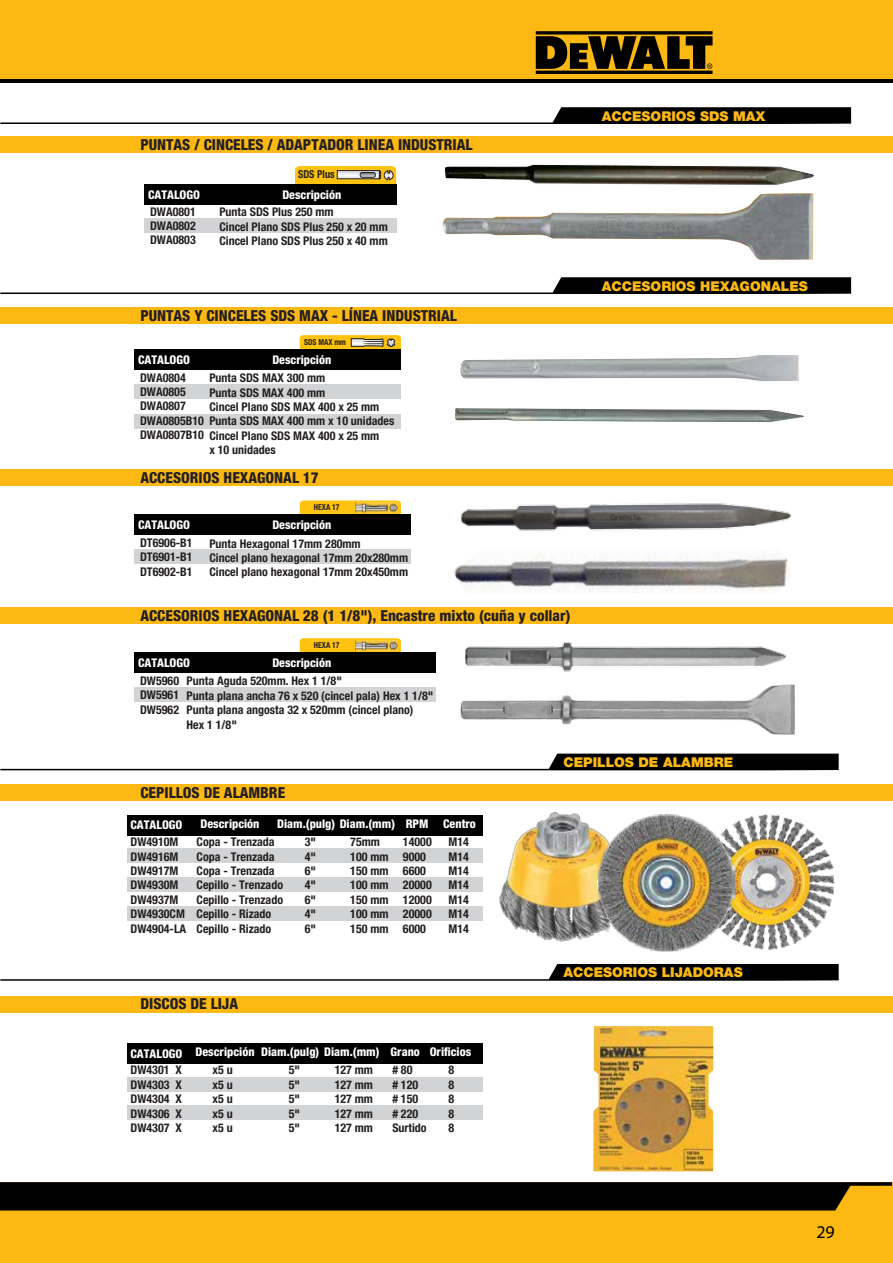
<style>
.page{position:relative;width:893px;height:1263px;background:#fff}
.page>*{position:absolute;margin:0;border:0;box-sizing:border-box;transform-origin:0 0}
.t1{font:900 18px "Helvetica Neue LT Std";color:#000}
.t2{font:800 condensed 15.15px "Helvetica Neue";color:#231f20}
.t3{font:900 13.5px "Helvetica Neue";color:#fdb913}
.t4{font:700 condensed 12px/14.4px "Helvetica Neue LT Std";color:#231f20}
.t5{font:800 condensed 12px "Helvetica Neue LT Std";color:#fff}
.t6{font:700 condensed 10.95px "Helvetica Neue LT Std";letter-spacing:.005em;color:#231f20;scale:.93 1}
.t7{font:700 condensed 8.25px "Helvetica Neue LT Std";letter-spacing:.005em;color:#231f20;scale:.93 1}
</style>
<div class="page">
<div style="left:0;top:1182px;width:893px;height:81px;background:#fdb913"></div>
<div style="left:0;top:0;width:893px;height:83px;background:#fdb913"></div>
<hr style="left:0;top:79px;width:892px;height:4px;background:#000">
<svg style="left:0;top:1182px;width:892px;height:28px;background:#0d0900"></svg>
<svg style="left:536px;top:31px;width:177px;height:43px"></svg>
<svg style="left:300px;top:335px;width:101px;height:14px"></svg>
<div style="left:0;top:307px;width:893px;height:17px;background:#fdb913"></div>
<svg style="left:0;top:107px;width:851px;height:17px"></svg>
<div style="left:127px;top:849px;width:355px;height:14px;background:#d1d3d4"></div>
<div style="left:127px;top:877px;width:355px;height:15px;background:#d1d3d4"></div>
<div style="left:127px;top:906px;width:355px;height:15px;background:#d1d3d4"></div>
<svg style="left:0;top:754px;width:839px;height:16px"></svg>
<div style="left:127px;top:815px;width:355px;height:20px;background:#000"></div>
<div style="left:0;top:784px;width:893px;height:17px;background:#fdb913"></div>
<svg style="left:0;top:964px;width:839px;height:17px"></svg>
<div style="left:0;top:995px;width:893px;height:17px;background:#fdb913"></div>
<svg style="left:295px;top:166px;width:101px;height:18px;background:#e2b634"></svg>
<div style="left:145px;top:218px;width:252px;height:15px;background:#d1d3d4"></div>
<div style="left:145px;top:184px;width:252px;height:20px;background:#000"></div>
<div style="left:135px;top:349px;width:266px;height:20px;background:#000"></div>
<div style="left:135px;top:384px;width:266px;height:15px;background:#d1d3d4"></div>
<div style="left:135px;top:414px;width:266px;height:15px;background:#d1d3d4"></div>
<svg style="left:300px;top:500px;width:101px;height:15px"></svg>
<div style="left:0;top:469px;width:893px;height:17px;background:#fdb913"></div>
<svg style="left:0;top:277px;width:851px;height:17px"></svg>
<div style="left:135px;top:515px;width:276px;height:20px;background:#000"></div>
<div style="left:135px;top:549px;width:276px;height:15px;background:#d1d3d4"></div>
<img style="left:442px;top:193px;width:371px;height:67px">
<svg style="left:444px;top:164px;width:370px;height:22px"></svg>
<svg style="left:455px;top:408px;width:349px;height:15px"></svg>
<svg style="left:460px;top:355px;width:339px;height:27px"></svg>
<img style="left:356px;top:503px;width:42px;height:9px">
<img style="left:460px;top:503px;width:332px;height:28px">
<svg style="left:300px;top:638px;width:101px;height:14px"></svg>
<div style="left:0;top:607px;width:893px;height:17px;background:#fdb913"></div>
<div style="left:135px;top:652px;width:301px;height:20px;background:#000"></div>
<div style="left:135px;top:687px;width:301px;height:15px;background:#d1d3d4"></div>
<img style="left:356px;top:641px;width:42px;height:9px">
<img style="left:460px;top:684px;width:335px;height:51px">
<img style="left:465px;top:642px;width:322px;height:30px">
<div style="left:127px;top:1077px;width:355px;height:15px;background:#d1d3d4"></div>
<div style="left:127px;top:1105px;width:355px;height:15px;background:#d1d3d4"></div>
<div style="left:127px;top:1043px;width:355px;height:20px;background:#000"></div>
<img style="left:499px;top:812px;width:98px;height:130px">
<img style="left:734px;top:814px;width:101px;height:137px">
<img style="left:597px;top:814px;width:137px;height:137px">
<img style="left:593px;top:1026px;width:121px;height:146px">
<div style="left:0;top:137px;width:893px;height:16px;background:#fdb913"></div>
<img style="left:452px;top:555px;width:339px;height:38px">
<p class="t2" style="left:140px;top:136px;width:334px">PUNTAS / CINCELES / ADAPTADOR LINEA INDUSTRIAL</p>
<p class="t6" style="left:298px;top:168px;width:41px">SDS Plus</p>
<p class="t5" style="left:148px;top:187px;width:53px">CATALOGO</p>
<p class="t5" style="left:282px;top:187px;width:60px">Descripción</p>
<p class="t4" style="left:150px;top:204px;width:47px;text-align:justify">DWA0801<br>DWA0802<br>DWA0803</p>
<p class="t4" style="left:219px;top:205px;width:170px">Punta SDS Plus 250 mm<br>Cincel Plano SDS Plus 250 x 20 mm<br>Cincel Plano SDS Plus 250 x 40 mm</p>
<p class="t2" style="left:140px;top:307px;width:318px">PUNTAS Y CINCELES SDS MAX - LÍNEA INDUSTRIAL</p>
<p class="t7" style="left:304px;top:337px;width:47px">SDS MAX mm</p>
<p class="t5" style="left:138px;top:352px;width:53px">CATALOGO</p>
<p class="t5" style="left:272px;top:352px;width:60px">Descripción</p>
<p class="t4" style="left:140px;top:370px;width:256px">DWA0804<br>DWA0805<br>DWA0807<br>DWA0805B10 Punta SDS MAX 400 mm x 10 unidades<br>DWA0807B10 Cincel Plano SDS MAX 400 x 25 mm</p>
<p class="t4" style="left:209px;top:371px;width:171px">Punta SDS MAX 300 mm<br>Punta SDS MAX 400 mm<br>Cincel Plano SDS MAX 400 x 25 mm</p>
<p class="t4" style="left:209px;top:443px;width:68px">x 10 unidades</p>
<p class="t2" style="left:140px;top:468px;width:180px">ACCESORIOS HEXAGONAL 17</p>
<p class="t7" style="left:314px;top:502px;width:29px">HEXA 17</p>
<p class="t5" style="left:138px;top:517px;width:53px">CATALOGO</p>
<p class="t5" style="left:272px;top:518px;width:60px">Descripción</p>
<p class="t4" style="left:140px;top:535px;width:54px;text-align:justify">DT6906-B1<br>DT6901-B1<br>DT6902-B1</p>
<p class="t4" style="left:209px;top:536px;width:200px">Punta Hexagonal 17mm 280mm<br>Cincel plano hexagonal 17mm 20x280mm<br>Cincel plano hexagonal 17mm 20x450mm</p>
<p class="t2" style="left:140px;top:606px;width:432px">ACCESORIOS HEXAGONAL 28 (1 1/8"), Encastre mixto (cuña y collar)</p>
<p class="t5" style="left:138px;top:655px;width:53px">CATALOGO</p>
<p class="t5" style="left:272px;top:655px;width:60px">Descripción</p>
<p class="t4" style="left:140px;top:673px;width:41px;text-align:justify">DW5960<br>DW5961<br>DW5962</p>
<p class="t4" style="left:187px;top:674px;width:248px">Punta Aguda 520mm. Hex 1 1/8"<br>Punta plana ancha 76 x 520 (cincel pala) Hex 1 1/8"<br>Punta plana angosta 32 x 520mm (cincel plano)<br>Hex 1 1/8"</p>
<p class="t7" style="left:314px;top:640px;width:29px">HEXA 17</p>
<p class="t3" style="left:602px;top:108px;width:165px">ACCESORIOS SDS MAX</p>
<p class="t3" style="left:602px;top:278px;width:208px">ACCESORIOS HEXAGONALES</p>
<p class="t2" style="left:140px;top:783px;width:146px">CEPILLOS DE ALAMBRE</p>
<p class="t5" style="left:131px;top:818px;width:53px">CATALOGO</p>
<p class="t5" style="left:201px;top:816px;width:60px">Descripción</p>
<p class="t5" style="left:277px;top:816px;width:153px">Diam.(pulg) Diam.(mm) RPM</p>
<p class="t5" style="left:443px;top:816px;width:34px">Centro</p>
<p class="t4" style="left:131px;top:834px;width:57px">DW4910M<br>DW4916M<br>DW4917M<br>DW4930M<br>DW4937M<br>DW4930CM<br>DW4904-LA</p>
<p class="t4" style="left:197px;top:834px;width:88px">Copa - Trenzada<br>Copa - Trenzada<br>Copa - Trenzada<br>Cepillo - Trenzado<br>Cepillo - Trenzado<br>Cepillo - Rizado<br>Cepillo - Rizado</p>
<p class="t4" style="left:305px;top:834px;width:13px;text-align:justify">3" 4" 6" 4" 6" 4" 6"</p>
<p class="t4" style="left:403px;top:834px;width:30px">14000<br>9000<br>6600<br>20000<br>12000<br>20000<br>6000</p>
<p class="t4" style="left:350px;top:834px;width:40px">75mm<br>100 mm<br>150 mm<br>100 mm<br>150 mm<br>100 mm<br>150 mm</p>
<p class="t4" style="left:448px;top:834px;width:22px;text-align:justify">M14<br>M14<br>M14<br>M14<br>M14<br>M14<br>M14</p>
<p class="t2" style="left:140px;top:995px;width:99px">DISCOS DE LIJA</p>
<p class="t5" style="left:131px;top:1045px;width:291px">CATALOGO Descripción Diam.(pulg) Diam.(mm) Grano</p>
<p class="t5" style="left:430px;top:1045px;width:43px">Orificios</p>
<p class="t4" style="left:131px;top:1063px;width:53px;text-align:justify">DW4301 X DW4303 X DW4304 X DW4306 X DW4307 X</p>
<p class="t4" style="left:213px;top:1063px;width:22px;text-align:justify">x5 u x5 u x5 u x5 u x5 u</p>
<p class="t4" style="left:289px;top:1063px;width:13px;text-align:justify">5" 5" 5" 5" 5"</p>
<p class="t4" style="left:392px;top:1063px;width:36px"># 80<br># 120 # 150 # 220<br>Surtido</p>
<p class="t4" style="left:335px;top:1063px;width:40px;text-align:justify">127 mm 127 mm 127 mm 127 mm 127 mm</p>
<p class="t4" style="left:448px;top:1063px;width:7px;text-align:justify">8<br>8<br>8<br>8<br>8</p>
<p class="t3" style="left:563px;top:754px;width:171px">CEPILLOS DE ALAMBRE</p>
<p class="t3" style="left:563px;top:964px;width:181px">ACCESORIOS LIJADORAS</p>
<h1 class="t1" style="left:816px;top:1221px;width:20px">29</h1>
</div>
